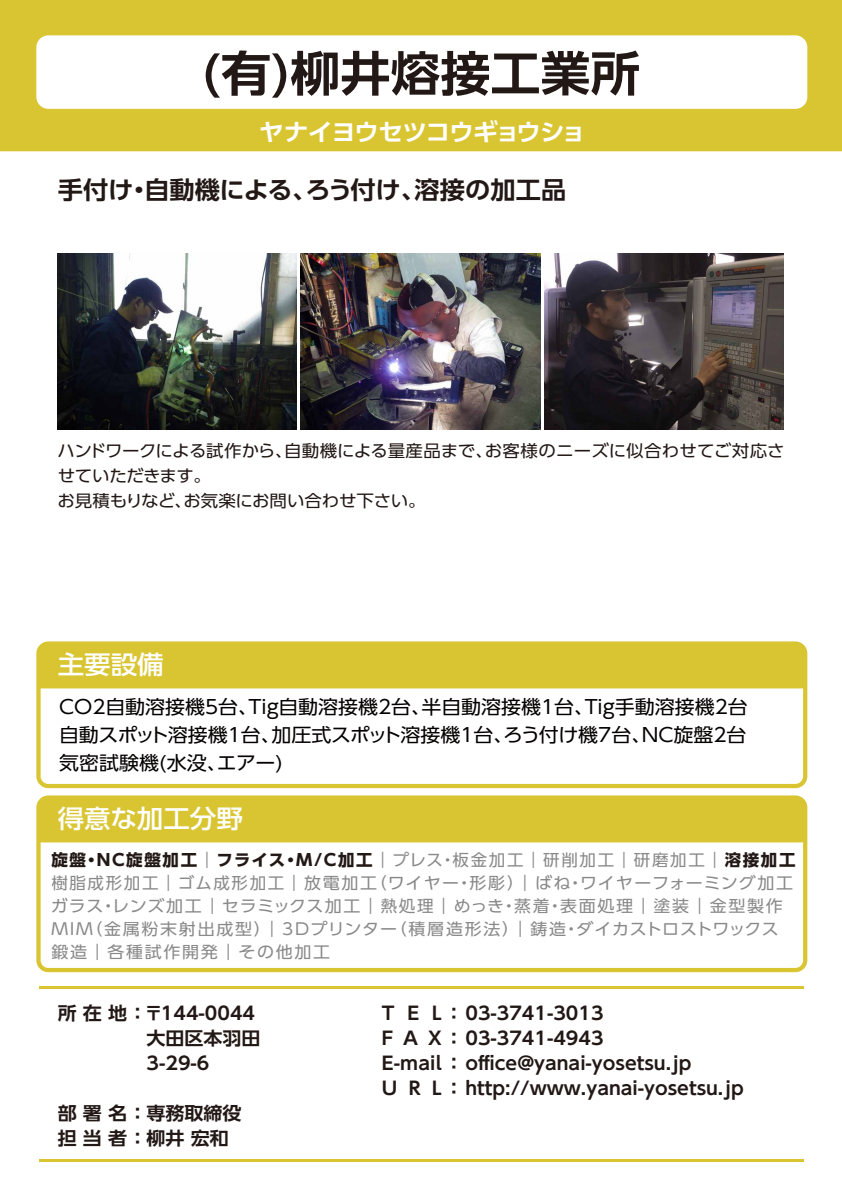
<style>
.page{position:relative;width:842px;height:1192px;background:#fff}
.page>*{position:absolute;margin:0;border:0;box-sizing:border-box;transform-origin:0 0}
.t1{font:700 47.5px "UD Shin Go Pro De";color:#221815;scale:1.05 1}
.t2{font:500 25.15px "UD Shin Go Pro";color:#fff;scale:1.05 1}
.t3{font:700 24.25px "UD Shin Go Pro De";letter-spacing:-.01em;color:#221815;scale:1.04 1}
.t4{font:700 23.75px "UD Shin Go Pro De";letter-spacing:-.055em;color:#fff;scale:1.05 1}
.t5{font:19px/28px "UD Shin Go Pro";color:#040000;text-align:justify;scale:1.05 1}
.t6{font:700 18.05px/25px "UD Shin Go Pro De";color:#221815;scale:1.05 1}
.t7{font:16.6px/25px "UD Shin Go Pro";letter-spacing:-.015em;color:#221815;scale:1.05 1}
.t8{font:16.15px/23px "UD Shin Go Pro";letter-spacing:.1em;color:#898989}
.s1{font-weight:700;color:#221815}
</style>
<div class="page">
<hr style="left:39px;top:986px;width:765px;height:3px;background:#d9c532">
<svg style="left:0;top:0;width:842px;height:151px;fill:#d9c532"></svg>
<hr style="left:39px;top:1159px;width:765px;height:3px;background:#d9c532">
<svg style="left:36px;top:795px;width:771px;height:177px"></svg>
<svg style="left:36px;top:641px;width:771px;height:147px"></svg>
<img style="left:301px;top:254px;width:239px;height:175px">
<img style="left:58px;top:254px;width:239px;height:175px">
<img style="left:544px;top:254px;width:239px;height:175px">
<h1 class="t1" style="left:201px;top:35px;width:419px">(有)柳井熔接工業所</h1>
<h3 class="t4" style="left:259px;top:113px;width:313px">ヤナイヨウセツコウギョウショ</h3>
<h3 class="t3" style="left:58px;top:171px;width:490px">手付け・自動機による、ろう付け、溶接の加工品</h3>
<p class="t7" style="left:57px;top:437px;width:694px">ハンドワークによる試作から、自動機による量産品まで、お客様のニーズに似合わせてご対応させていただきます。<br>お見積もりなど、お気楽にお問い合わせ下さい。</p>
<h2 class="t2" style="left:58px;top:644px;width:102px">主要設備</h2>
<p class="t5" style="left:59px;top:693px;width:657px">CO2自動溶接機5台、Tig自動溶接機2台、半自動溶接機1台、Tig手動溶接機2台自動スポット溶接機1台、加圧式スポット溶接機1台、ろう付け機7台、NC旋盤2台気密試験機(水没、エアー)</p>
<h2 class="t2" style="left:58px;top:798px;width:178px">得意な加工分野</h2>
<p class="t8" style="left:51px;top:848px;width:746px"><span class="s1">旋盤・NC旋盤加工</span>｜<span class="s1">フライス・M/C加工</span>｜プレス・板金加工｜研削加工｜研磨加工｜<span class="s1">溶接加工</span>樹脂成形加工｜ゴム成形加工｜放電加工（ワイヤー・形彫）｜ばね・ワイヤーフォーミング加工ガラス・レンズ加工｜セラミックス加工｜熱処理｜めっき・蒸着・表面処理｜塗装｜金型製作MIM（金属粉末射出成型）｜3Dプリンター（積層造形法）｜鋳造・ダイカストロストワックス鍛造｜各種試作開発｜その他加工</p>
<p class="t6" style="left:58px;top:1000px;width:86px">所在地：</p>
<p class="t6" style="left:144px;top:1000px;width:112px">〒144-0044大田区本羽田<br>3-29-6</p>
<p class="t6" style="left:382px;top:1000px;width:346px">T E L ：03-3741-3013<br>F A X ：03-3741-4943<br>E-mail ：office@yanai-yosetsu.jp<br>U R L ：http://www.yanai-yosetsu.jp</p>
<p class="t6" style="left:58px;top:1100px;width:176px">部署名：専務取締役担当者：柳井 宏和</p>
</div>
